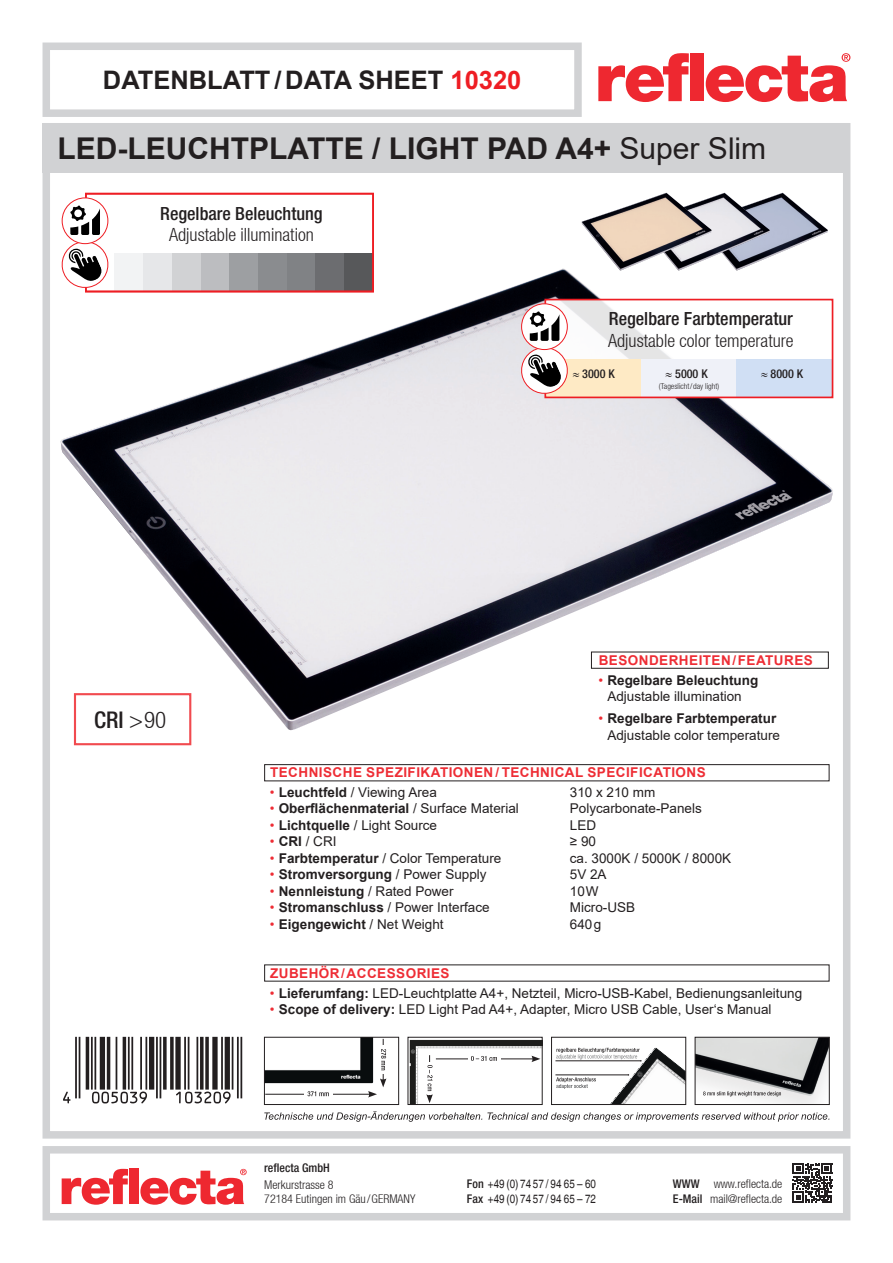
<style>
.page{position:relative;width:893px;height:1263px;background:#fff}
.page>*{position:absolute;margin:0;border:0;box-sizing:border-box;transform-origin:0 0}
.t1{font:700 30px "Arial";color:#231f20}
.t2{font:700 25.5px "Arial";color:#231f20}
.t3{font:500 condensed 23.1px "Helvetica Neue";color:#231f20}
.t4{font:300 condensed 18.15px "Helvetica 47";color:#231f20}
.t5{font:500 condensed 18.15px "Helvetica Neue";color:#231f20}
.t6{font:13.5px/16.2px "Arial";color:#231f20;text-align:center}
.t7{font:700 13.5px "Arial";color:#231f20}
.t8{font:700 13.5px "Arial";letter-spacing:.035em;color:#ee2d35}
.t9{font:500 condensed 12.15px "Helvetica Neue";color:#231f20}
.t10{font:300 condensed 12px/14.4px "Helvetica 47";color:#231f20}
.t11{font:condensed 12px/14.4px "Helvetica";color:#231f20}
.t12{font:500 condensed 12px "Helvetica Neue";color:#231f20}
.t13{font:300 condensed 8.1px "Helvetica 47";color:#231f20}
.s1{color:#ee1d23}
.s2{font-weight:400}
.s3{font-family:"Helvetica 47";font-weight:300}
.s4{color:#ee2d35}
.s5{font-weight:700}
.s6{font-weight:400;color:#ee2d35}
.s7{font-family:"Helvetica Neue";font-weight:500}
</style>
<div class="page">
<div style="left:43px;top:123px;width:807px;height:1015px;border:8px solid #d1d2d4"></div>
<div style="left:43px;top:123px;width:807px;height:50px;background:#d1d2d4"></div>
<svg style="left:264px;top:1111px;width:565px;height:11px"></svg>
<div style="left:43px;top:1146px;width:807px;height:74px;border:8px solid #d1d2d4"></div>
<div style="left:43px;top:43px;width:539px;height:74px;border:8px solid #d1d2d4"></div>
<svg style="left:792px;top:1163px;width:40px;height:40px"></svg>
<div style="left:264px;top:764px;width:565px;height:17px;border:1px solid #231f20"></div>
<hr style="left:75px;top:1037px;width:2px;height:61px;background:#231f20">
<hr style="left:79px;top:1037px;width:1px;height:61px;background:#231f20">
<hr style="left:86px;top:1037px;width:3px;height:52px;background:#231f20">
<hr style="left:91px;top:1037px;width:2px;height:52px;background:#231f20">
<hr style="left:94px;top:1037px;width:2px;height:52px;background:#231f20">
<div style="left:100px;top:1037px;width:5px;height:52px;background:#231f20"></div>
<hr style="left:107px;top:1037px;width:3px;height:52px;background:#231f20">
<hr style="left:116px;top:1037px;width:1px;height:52px;background:#231f20">
<hr style="left:123px;top:1037px;width:3px;height:52px;background:#231f20">
<hr style="left:128px;top:1037px;width:2px;height:52px;background:#231f20">
<hr style="left:131px;top:1037px;width:2px;height:52px;background:#231f20">
<hr style="left:140px;top:1037px;width:2px;height:52px;background:#231f20">
<hr style="left:145px;top:1037px;width:2px;height:52px;background:#231f20">
<div style="left:149px;top:1037px;width:5px;height:52px;background:#231f20"></div>
<hr style="left:156px;top:1037px;width:2px;height:61px;background:#231f20">
<hr style="left:160px;top:1037px;width:1px;height:61px;background:#231f20">
<svg style="left:163px;top:1037px;width:4px;height:52px"></svg>
<svg style="left:170px;top:1037px;width:4px;height:52px"></svg>
<div style="left:175px;top:1037px;width:6px;height:52px;background:#231f20"></div>
<hr style="left:184px;top:1037px;width:2px;height:52px;background:#231f20">
<hr style="left:188px;top:1037px;width:1px;height:52px;background:#231f20">
<hr style="left:196px;top:1037px;width:2px;height:52px;background:#231f20">
<svg style="left:200px;top:1037px;width:4px;height:52px"></svg>
<svg style="left:205px;top:1037px;width:4px;height:52px"></svg>
<div style="left:212px;top:1037px;width:6px;height:52px;background:#231f20"></div>
<hr style="left:221px;top:1037px;width:2px;height:52px;background:#231f20">
<div style="left:225px;top:1037px;width:5px;height:52px;background:#231f20"></div>
<hr style="left:232px;top:1037px;width:1px;height:52px;background:#231f20">
<hr style="left:237px;top:1037px;width:2px;height:61px;background:#231f20">
<hr style="left:240px;top:1037px;width:2px;height:61px;background:#231f20">
<svg style="left:63px;top:1091px;width:8px;height:12px"></svg>
<svg style="left:92px;top:1091px;width:55px;height:12px"></svg>
<svg style="left:176px;top:1091px;width:55px;height:12px"></svg>
<svg style="left:598px;top:53px;width:91px;height:49px"></svg>
<div style="left:691px;top:53px;width:13px;height:48px;background:#ee2830"></div>
<svg style="left:706px;top:53px;width:144px;height:49px"></svg>
<img style="left:61px;top:269px;width:772px;height:461px">
<svg style="left:547px;top:302px;width:283px;height:57px"></svg>
<div style="left:641px;top:359px;width:95px;height:38px;background:#eff1f8"></div>
<div style="left:545px;top:359px;width:96px;height:38px;background:#feeac5"></div>
<div style="left:736px;top:359px;width:96px;height:38px;background:#d0dff4"></div>
<div style="left:544px;top:299px;width:289px;height:99px;border:2px solid #ee1d23"></div>
<div style="left:522px;top:304px;width:45px;height:46px;background:#fff;border-radius:50%"></div>
<svg style="left:520px;top:311px;width:49px;height:84px"></svg>
<div style="left:521px;top:303px;width:47px;height:47px;border:1px solid #ee1d23;border-radius:50%"></div>
<div style="left:86px;top:253px;width:29px;height:39px;background:#fff"></div>
<div style="left:115px;top:253px;width:28px;height:39px;background:#f2f3f4"></div>
<div style="left:143px;top:253px;width:29px;height:39px;background:#e6e7e9"></div>
<div style="left:172px;top:253px;width:29px;height:39px;background:#d1d2d4"></div>
<div style="left:201px;top:253px;width:28px;height:39px;background:#bcbdc0"></div>
<div style="left:229px;top:253px;width:29px;height:39px;background:#9d9fa2"></div>
<div style="left:258px;top:253px;width:29px;height:39px;background:#8a8c8f"></div>
<div style="left:287px;top:253px;width:29px;height:39px;background:#808285"></div>
<div style="left:316px;top:253px;width:28px;height:39px;background:#6c6d70"></div>
<div style="left:344px;top:253px;width:29px;height:39px;background:#57585a"></div>
<div style="left:85px;top:193px;width:289px;height:99px;border:2px solid #ee1d23"></div>
<svg style="left:62px;top:198px;width:46px;height:46px"></svg>
<svg style="left:61px;top:205px;width:48px;height:84px"></svg>
<div style="left:62px;top:197px;width:46px;height:47px;border:1px solid #ee1d23;border-radius:50%"></div>
<div style="left:74px;top:693px;width:117px;height:52px;background:#fff;border:2px solid #ee1d23"></div>
<img style="left:770px;top:193px;width:58px;height:77px">
<img style="left:712px;top:193px;width:58px;height:77px">
<img style="left:582px;top:193px;width:130px;height:77px">
<svg style="left:264px;top:1037px;width:135px;height:68px"></svg>
<svg style="left:408px;top:1037px;width:135px;height:68px"></svg>
<svg style="left:551px;top:1037px;width:135px;height:68px"></svg>
<svg style="left:695px;top:1037px;width:135px;height:68px"></svg>
<svg style="left:62px;top:1169px;width:66px;height:36px"></svg>
<div style="left:129px;top:1169px;width:10px;height:35px;background:#ee2830"></div>
<svg style="left:140px;top:1169px;width:107px;height:36px"></svg>
<h2 class="t2" style="left:103px;top:62px;width:420px">DATENBLATT / DATA SHEET <span class="s1">10320</span></h2>
<h1 class="t1" style="left:58px;top:127px;width:710px">LED-LEUCHTPLATTE / LIGHT PAD A4+ <span class="s2">Super Slim</span></h1>
<h3 class="t5" style="left:160px;top:202px;width:164px">Regelbare Beleuchtung</h3>
<h3 class="t4" style="left:169px;top:224px;width:146px">Adjustable illumination</h3>
<h3 class="t3" style="left:94px;top:705px;width:74px">CRI <span class="s3">&gt;90</span></h3>
<h3 class="t5" style="left:609px;top:308px;width:185px">Regelbare Farbtemperatur</h3>
<h3 class="t4" style="left:608px;top:330px;width:187px">Adjustable color temperature</h3>
<p class="t9" style="left:573px;top:366px;width:44px">≈ 3000 K</p>
<p class="t9" style="left:761px;top:366px;width:44px">≈ 8000 K</p>
<p class="t9" style="left:666px;top:366px;width:44px">≈ 5000 K</p>
<p class="t13" style="left:659px;top:381px;width:62px">(Tageslicht/day light)</p>
<p class="t8" style="left:599px;top:651px;width:150px">BESONDERHEITEN/features</p>
<p class="t6" style="left:598px;top:672px;width:161px"><span class="s4">•</span> <span class="s5">Regelbare Beleuchtung<br></span>Adjustable illumination</p>
<p class="t6" style="left:598px;top:710px;width:183px;text-align:right"><span class="s4">•</span> <span class="s5">Regelbare Farbtemperatur<br></span>Adjustable color temperature</p>
<p class="t8" style="left:270px;top:763px;width:337px">TECHNISCHE SPEZIFIKATIONEN / TECHNICAL Specifications</p>
<p class="t6" style="left:270px;top:784px;width:169px"><span class="s4">•</span> <span class="s5">Leuchtfeld</span> / Viewing Area</p>
<p class="t6" style="left:570px;top:784px;width:87px">310 x 210 mm</p>
<p class="t7" style="left:270px;top:799px;width:251px"><span class="s6">•</span> Oberflächenmaterial <span class="s2">/ Surface Material</span></p>
<p class="t6" style="left:570px;top:800px;width:134px">Polycarbonate-Panels</p>
<p class="t6" style="left:270px;top:817px;width:169px"><span class="s4">•</span> <span class="s5">Lichtquelle</span> / Light Source</p>
<p class="t6" style="left:570px;top:817px;width:28px">LED</p>
<p class="t6" style="left:270px;top:833px;width:68px"><span class="s4">•</span> <span class="s5">CRI</span> / CRI</p>
<p class="t6" style="left:570px;top:833px;width:28px">≥ 90</p>
<p class="t6" style="left:270px;top:850px;width:233px"><span class="s4">•</span> <span class="s5">Farbtemperatur</span> / Color Temperature</p>
<p class="t6" style="left:570px;top:850px;width:163px">ca. 3000K / 5000K / 8000K</p>
<p class="t7" style="left:270px;top:865px;width:218px"><span class="s6">•</span> Stromversorgung <span class="s2">/ Power Supply</span></p>
<p class="t6" style="left:570px;top:866px;width:38px">5V 2A</p>
<p class="t7" style="left:270px;top:882px;width:185px"><span class="s6">•</span> Nennleistung <span class="s2">/ Rated Power</span></p>
<p class="t6" style="left:570px;top:883px;width:30px">10W</p>
<p class="t6" style="left:270px;top:899px;width:221px"><span class="s4">•</span> <span class="s5">Stromanschluss</span> / Power Interface</p>
<p class="t6" style="left:570px;top:899px;width:67px">Micro-USB</p>
<p class="t7" style="left:270px;top:915px;width:175px"><span class="s6">•</span> Eigengewicht <span class="s2">/ Net Weight</span></p>
<p class="t6" style="left:570px;top:916px;width:33px">640g</p>
<p class="t8" style="left:270px;top:964px;width:181px">ZUBEHÖR/ACCESSORIES</p>
<p class="t6" style="left:270px;top:985px;width:534px"><span class="s4">•</span> <span class="s5">Lieferumfang:</span> LED-Leuchtplatte A4+, Netzteil, Micro-USB-Kabel, Bedienungsanleitung</p>
<p class="t6" style="left:270px;top:1001px;width:503px"><span class="s4">•</span> <span class="s5">Scope of delivery:</span> LED Light Pad A4+, Adapter, Micro USB Cable, User‘s Manual</p>
<p class="t12" style="left:264px;top:1161px;width:67px">reflecta GmbH</p>
<p class="t10" style="left:264px;top:1177px;width:153px">Merkurstrasse 8<br>72184 Eutingen im Gäu/GERMANY</p>
<p class="t11" style="left:467px;top:1177px;width:131px"><span class="s7">Fon</span> +49 (0) 74 57 / 94 65 – 60<br><span class="s7">Fax</span> +49 (0) 74 57 / 94 65 – 72</p>
<p class="t10" style="left:673px;top:1177px;width:111px"><span class="s7">WWW</span> www.reflecta.de<br><span class="s7">E-Mail</span> mail@reflecta.de</p>
</div>
